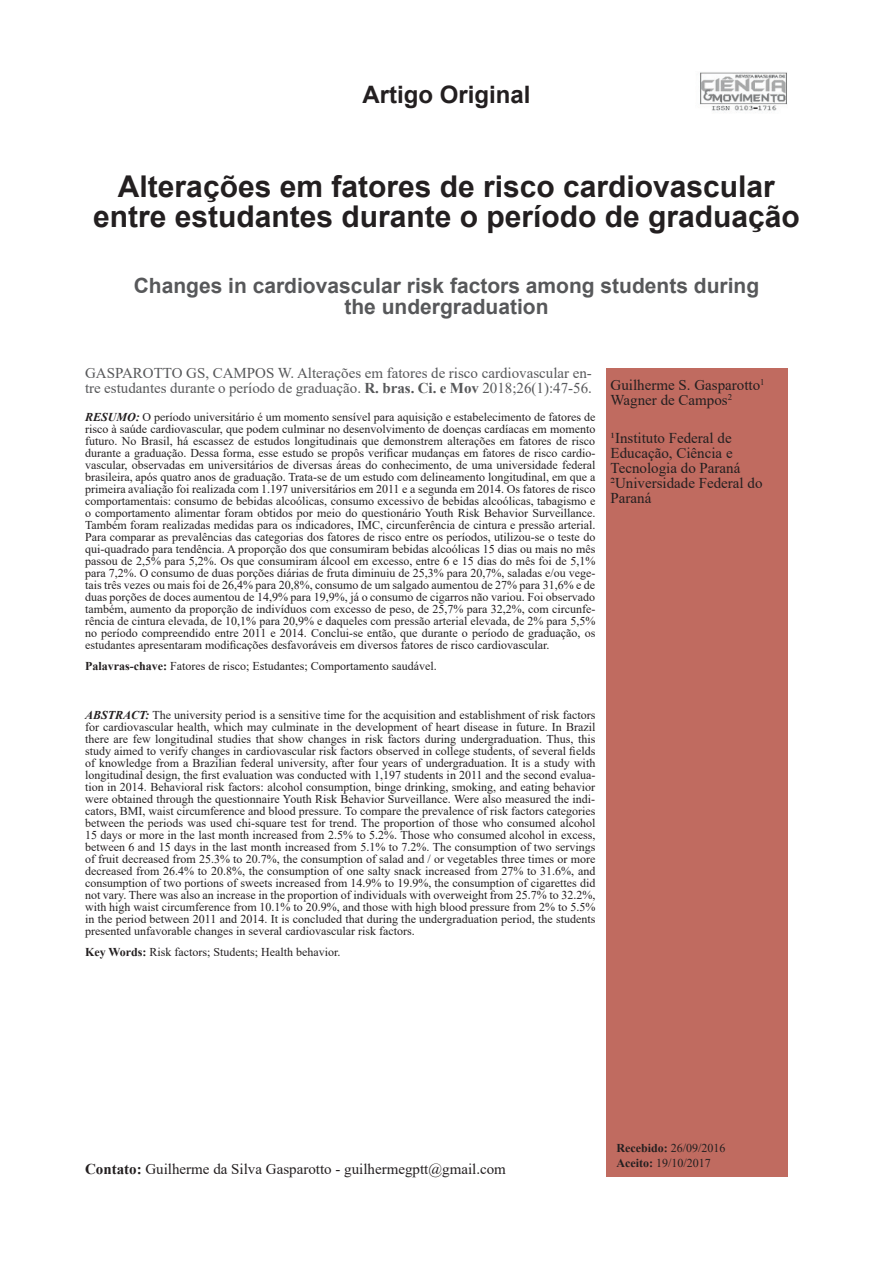
<style>
.page{position:relative;width:893px;height:1263px;background:#fff}
.page>*{position:absolute;margin:0;border:0;box-sizing:border-box;transform-origin:0 0}
.t1{font:700 30px/30px "Arial";color:#231f20;text-align:center}
.t2{font:700 24px "Arial";color:#231f20}
.t3{font:700 21px/21px "Arial";color:#57585a;text-align:center}
.t4{font:15px/15px "Times New Roman";color:#231f20}
.t5{font:15px/15px "Times New Roman";color:#57585a}
.t6{font:12px/12px "Times New Roman";color:#231f20;text-align:justify}
.s1{font-weight:700}
.s2{font-weight:700;font-style:italic}
</style>
<div class="page">
<div style="left:606px;top:368px;width:181px;height:809px;background:#c06b60"></div>
<img style="left:700px;top:72px;width:87px;height:39px">
<h2 class="t2" style="left:362px;top:77px;width:170px">Artigo Original</h2>
<h1 class="t1" style="left:93px;top:172px;width:708px">Alterações em fatores de risco cardiovascular entre estudantes durante o período de graduação</h1>
<h3 class="t3" style="left:134px;top:276px;width:627px">Changes in cardiovascular risk factors among students during the undergraduation</h3>
<p class="t5" style="left:85px;top:365px;width:508px">GASPAROTTO GS, CAMPOS W. Alterações em fatores de risco cardiovascular en&shy;tre estudantes durante o período de graduação. <span class="s1">R. bras. Ci. e Mov</span> 2018;26(1):47-56.</p>
<p class="t6" style="left:85px;top:410px;width:512px"><span class="s2">RESUMO:</span> O período universitário é um momento sensível para aquisição e estabelecimento de fatores de risco à saúde cardiovascular, que podem culminar no desenvolvimento de doenças cardíacas em momento futuro. No Brasil, há escassez de estudos longitudinais que demonstrem alterações em fatores de risco durante a graduação. Dessa forma, esse estudo se propôs verificar mudanças em fatores de risco cardio&shy;vascular, observadas em universitários de diversas áreas do conhecimento, de uma universidade federal brasileira, após quatro anos de graduação. Trata-se de um estudo com delineamento longitudinal, em que a primeira avaliação foi realizada com 1.197 universitários em 2011 e a segunda em 2014. Os fatores de risco comportamentais: consumo de bebidas alcoólicas, consumo excessivo de bebidas alcoólicas, tabagismo e o comportamento alimentar foram obtidos por meio do questionário Youth Risk Behavior Surveillance.<br>Também foram realizadas medidas para os indicadores, IMC, circunferência de cintura e pressão arterial.<br>Para comparar as prevalências das categorias dos fatores de risco entre os períodos, utilizou-se o teste do qui-quadrado para tendência. A proporção dos que consumiram bebidas alcoólicas 15 dias ou mais no mês passou de 2,5% para 5,2%. Os que consumiram álcool em excesso, entre 6 e 15 dias do mês foi de 5,1% para 7,2%. O consumo de duas porções diárias de fruta diminuiu de 25,3% para 20,7%, saladas e/ou vege&shy;tais três vezes ou mais foi de 26,4% para 20,8%, consumo de um salgado aumentou de 27% para 31,6% e de duas porções de doces aumentou de 14,9% para 19,9%, já o consumo de cigarros não variou. Foi observado também, aumento da proporção de indivíduos com excesso de peso, de 25,7% para 32,2%, com circunfe&shy;rência de cintura elevada, de 10,1% para 20,9% e daqueles com pressão arterial elevada, de 2% para 5,5% no período compreendido entre 2011 e 2014. Conclui-se então, que durante o período de graduação, os estudantes apresentaram modificações desfavoráveis em diversos fatores de risco cardiovascular.</p>
<p class="t6" style="left:85px;top:659px;width:353px"><span class="s1">Palavras-chave:</span> Fatores de risco; Estudantes; Comportamento saudável.</p>
<p class="t6" style="left:85px;top:709px;width:512px"><span class="s2">ABSTRACT:</span> The university period is a sensitive time for the acquisition and establishment of risk factors for cardiovascular health, which may culminate in the development of heart disease in future. In Brazil there are few longitudinal studies that show changes in risk factors during undergraduation. Thus, this study aimed to verify changes in cardiovascular risk factors observed in college students, of several fields of knowledge from a Brazilian federal university, after four years of undergraduation. It is a study with longitudinal design, the first evaluation was conducted with 1,197 students in 2011 and the second evalua&shy;tion in 2014. Behavioral risk factors: alcohol consumption, binge drinking, smoking, and eating behavior were obtained through the questionnaire Youth Risk Behavior Surveillance. Were also measured the indi&shy;cators, BMI, waist circumference and blood pressure. To compare the prevalence of risk factors categories between the periods was used chi-square test for trend. The proportion of those who consumed alcohol 15 days or more in the last month increased from 2.5% to 5.2%. Those who consumed alcohol in excess, between 6 and 15 days in the last month increased from 5.1% to 7.2%. The consumption of two servings of fruit decreased from 25.3% to 20.7%, the consumption of salad and / or vegetables three times or more decreased from 26.4% to 20.8%, the consumption of one salty snack increased from 27% to 31.6%, and consumption of two portions of sweets increased from 14.9% to 19.9%, the consumption of cigarettes did not vary. There was also an increase in the proportion of individuals with overweight from 25.7% to 32.2%, with high waist circumference from 10.1% to 20.9%, and those with high blood pressure from 2% to 5.5% in the period between 2011 and 2014. It is concluded that during the undergraduation period, the students presented unfavorable changes in several cardiovascular risk factors.</p>
<p class="t6" style="left:85px;top:946px;width:257px"><span class="s1">Key Words:</span> Risk factors; Students; Health behavior.</p>
<p class="t4" style="left:611px;top:377px;width:155px">Guilherme S. Gasparotto<sup>1<br></sup>Wagner de Campos<sup>2</sup></p>
<p class="t4" style="left:611px;top:430px;width:153px">1Instituto Federal de<br>Educação, Ciência e<br>Tecnologia do Paraná<br>2Universidade Federal do<br>Paraná</p>
<p class="t4" style="left:85px;top:1161px;width:422px"><span class="s1">Contato:</span> Guilherme da Silva Gasparotto - guilhermegptt@gmail.com</p>
<p class="t6" style="left:617px;top:1140px;width:110px;line-height:15px"><span class="s1">Recebido:</span> 26/09/2016<br><span class="s1">Aceito:</span> 19/10/2017</p>
</div>
